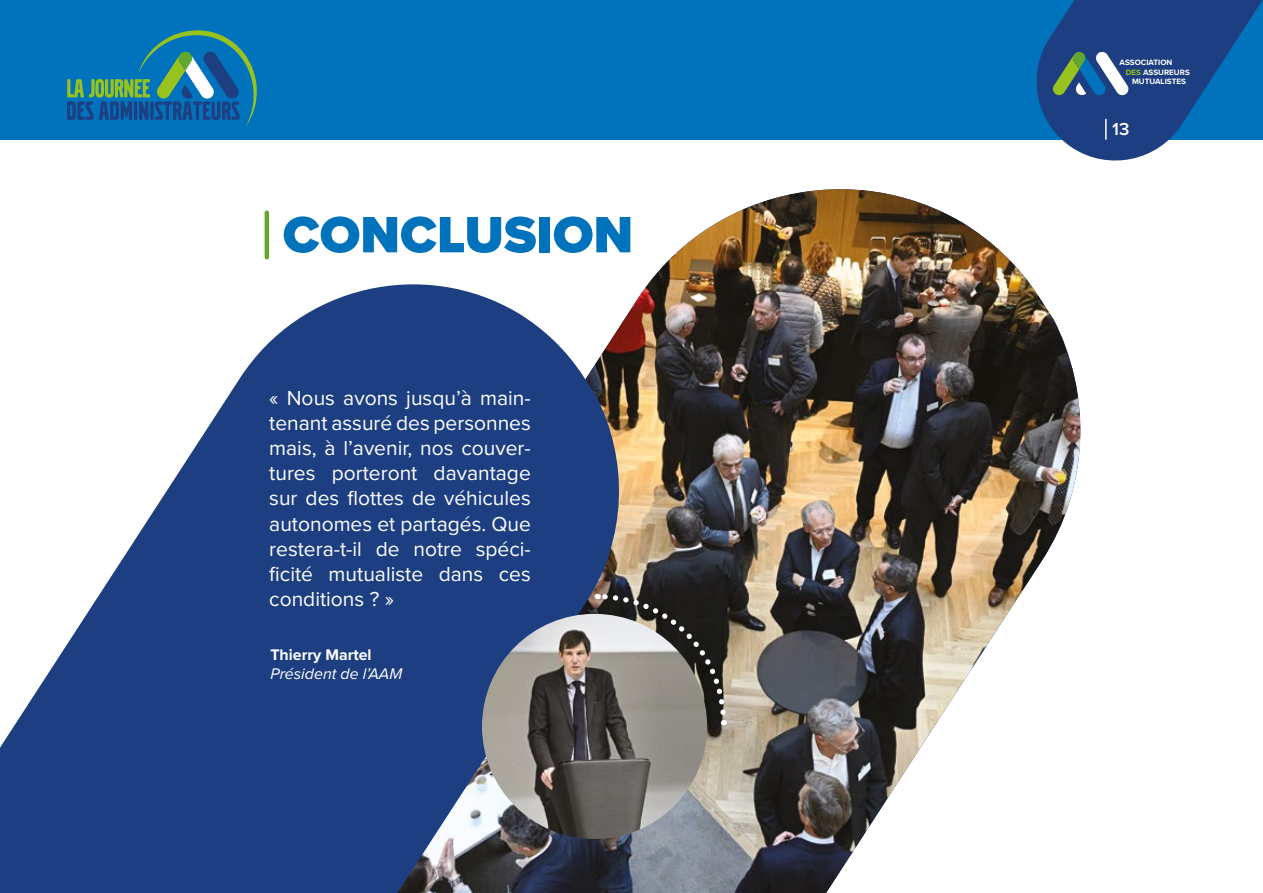
<style>
.page{position:relative;width:1263px;height:893px;background:#fff}
.page>*{position:absolute;margin:0;border:0;box-sizing:border-box;transform-origin:0 0}
.t1{font:900 52.95px "Proxima Nova";color:#0073bc}
.t2{font:21px/25.2px "Proxima Nova";color:#fff;text-align:justify}
.t3{font:600 18px "Proxima Nova";color:#fff}
.t4{font:italic 15.9px "Proxima Nova";color:#fff}
.t5{font:700 15.9px "Proxima Nova";color:#fff}
.t6{font:700 8.1px "Proxima Nova";color:#fff}
.s1{color:#98c21d}
</style>
<div class="page">
<div style="left:0;top:0;width:1263px;height:139px;background:#0073bc"></div>
<svg style="left:1026px;top:0;width:237px;height:161px"></svg>
<svg style="left:67px;top:30px;width:190px;height:97px"></svg>
<img style="left:264px;top:189px;width:817px;height:704px">
<svg style="left:0;top:257px;width:629px;height:636px;fill:#1d3e80"></svg>
<img style="left:482px;top:614px;width:225px;height:225px;border-radius:113px">
<svg style="left:597px;top:591px;width:132px;height:134px;background:#6e6c67"></svg>
<h1 class="t1" style="left:283px;top:195px;width:352px">CONCLUSION</h1>
<p class="t2" style="left:269px;top:384px;width:263px">« Nous avons jusqu’à main&shy;tenant assuré des personnes mais, à l’avenir, nos couver&shy;tures porteront davantage sur des flottes de véhicules autonomes et partagés. Que restera-t-il de notre spéci&shy;ficité mutualiste dans ces conditions ? »</p>
<p class="t5" style="left:270px;top:643px;width:103px">Thierry Martel</p>
<p class="t4" style="left:270px;top:662px;width:133px">Président de l’AAM</p>
<p class="t6" style="left:1120px;top:56px;width:54px">ASSOCIATION</p>
<p class="t6" style="left:1126px;top:66px;width:65px"><span class="s1">DES</span> ASSUREURS</p>
<p class="t6" style="left:1132px;top:76px;width:55px">MUTUALISTES</p>
<p class="t3" style="left:1112px;top:115px;width:19px">13</p>
</div>
